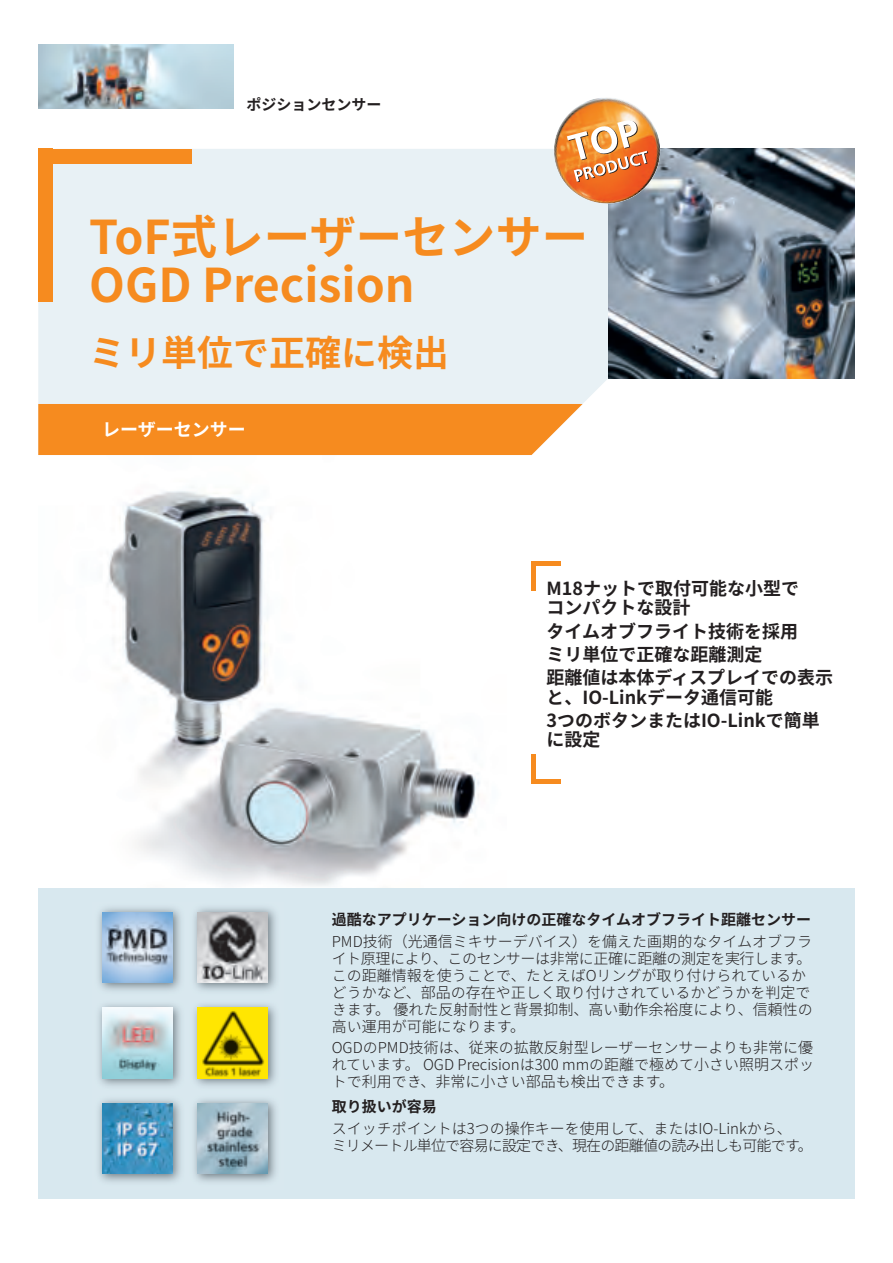
<style>
.page{position:relative;width:893px;height:1263px;background:#fff}
.page>*{position:absolute;margin:0;border:0;box-sizing:border-box;transform-origin:0 0}
.t1{font:700 46.5px/48.9px "Source Han Sans";color:#f68b1f}
.t2{font:700 36px "Source Han Sans";color:#f68b1f}
.t3{font:700 18px/23.4px "Source Han Sans";color:#231f20}
.t4{font:700 18px "Source Han Sans";color:#fff}
.t5{font:300 15px/17px "Source Han Sans";color:#231f20}
.t6{font:300 15px/17px "Source Han Sans";letter-spacing:-.055em;color:#231f20}
.t7{font:700 15px "Source Han Sans";color:#231f20}
</style>
<div class="page">
<img style="left:38px;top:491px;width:468px;height:398px">
<div style="left:38px;top:889px;width:817px;height:310px;background:#d8e8ef"></div>
<div style="left:38px;top:149px;width:570px;height:255px;background:#e8f1f5"></div>
<img style="left:608px;top:149px;width:247px;height:229px">
<div style="left:38px;top:404px;width:545px;height:51px;background:#f68b1f"></div>
<div style="left:38px;top:149px;width:153px;height:15px;background:#f68b1f"></div>
<div style="left:38px;top:149px;width:15px;height:153px;background:#f68b1f"></div>
<img style="left:99px;top:907px;width:177px;height:275px">
<img style="left:102px;top:912px;width:70px;height:70px">
<img style="left:188px;top:907px;width:1px;height:275px">
<img style="left:198px;top:912px;width:70px;height:70px">
<img style="left:102px;top:1008px;width:70px;height:70px">
<img style="left:189px;top:998px;width:87px;height:1px">
<img style="left:198px;top:1008px;width:70px;height:70px">
<hr style="left:531px;top:561px;width:30px;height:4px;background:#f68b1f">
<div style="left:531px;top:561px;width:5px;height:30px;background:#f68b1f"></div>
<hr style="left:531px;top:779px;width:30px;height:4px;background:#f68b1f">
<div style="left:531px;top:754px;width:5px;height:29px;background:#f68b1f"></div>
<img style="left:38px;top:45px;width:196px;height:63px">
<img style="left:548px;top:98px;width:118px;height:111px">
<img style="left:102px;top:1103px;width:70px;height:71px">
<img style="left:189px;top:1093px;width:87px;height:1px">
<img style="left:198px;top:1103px;width:70px;height:71px">
<p class="t7" style="left:247px;top:96px;width:136px">ポジションセンサー</p>
<h1 class="t1" style="left:89px;top:213px;width:501px">ToF式レーザーセンサー<br>OGD Precision</h1>
<h2 class="t2" style="left:89px;top:333px;width:361px">ミリ単位で正確に検出</h2>
<p class="t4" style="left:102px;top:420px;width:145px">レーザーセンサー</p>
<p class="t3" style="left:546px;top:579px;width:254px;line-height:19.2px">M18ナットで取付可能な小型でコンパクトな設計</p>
<p class="t3" style="left:546px;top:620px;width:288px">タイムオブフライト技術を採用<br>ミリ単位で正確な距離測定<br>距離値は本体ディスプレイでの表示</p>
<p class="t3" style="left:546px;top:686px;width:275px">と、IO-Linkデータ通信可能<br>3つのボタンまたはIO-Linkで簡単</p>
<p class="t3" style="left:546px;top:728px;width:55px">に設定</p>
<p class="t7" style="left:332px;top:911px;width:481px">過酷なアプリケーション向けの正確なタイムオブフライト距離センサー</p>
<p class="t5" style="left:332px;top:933px;width:482px">PMD技術（光通信ミキサーデバイス）を備えた画期的なタイムオブフライト原理により、このセンサーは非常に正確に距離の測定を実行します。この距離情報を使うことで、たとえばOリングが取り付けられているかどうかなど、部品の存在や正しく取り付けされているかどうかを判定できます。 優れた反射耐性と背景抑制、高い動作余裕度により、信頼性の高い運用が可能になります。</p>
<p class="t5" style="left:332px;top:1039px;width:484px;text-align:justify">OGDのPMD技術は、従来の拡散反射型レーザーセンサーよりも非常に優れています。 OGD Precisionは300 mmの距離で極めて小さい照明スポットで利用でき、非常に小さい部品も検出できます。</p>
<p class="t7" style="left:332px;top:1098px;width:107px">取り扱いが容易</p>
<p class="t6" style="left:332px;top:1120px;width:482px">スイッチポイントは3つの操作キーを使用して、またはIO-Linkから、<br>ミリメートル単位で容易に設定でき、現在の距離値の読み出しも可能です。</p>
</div>
